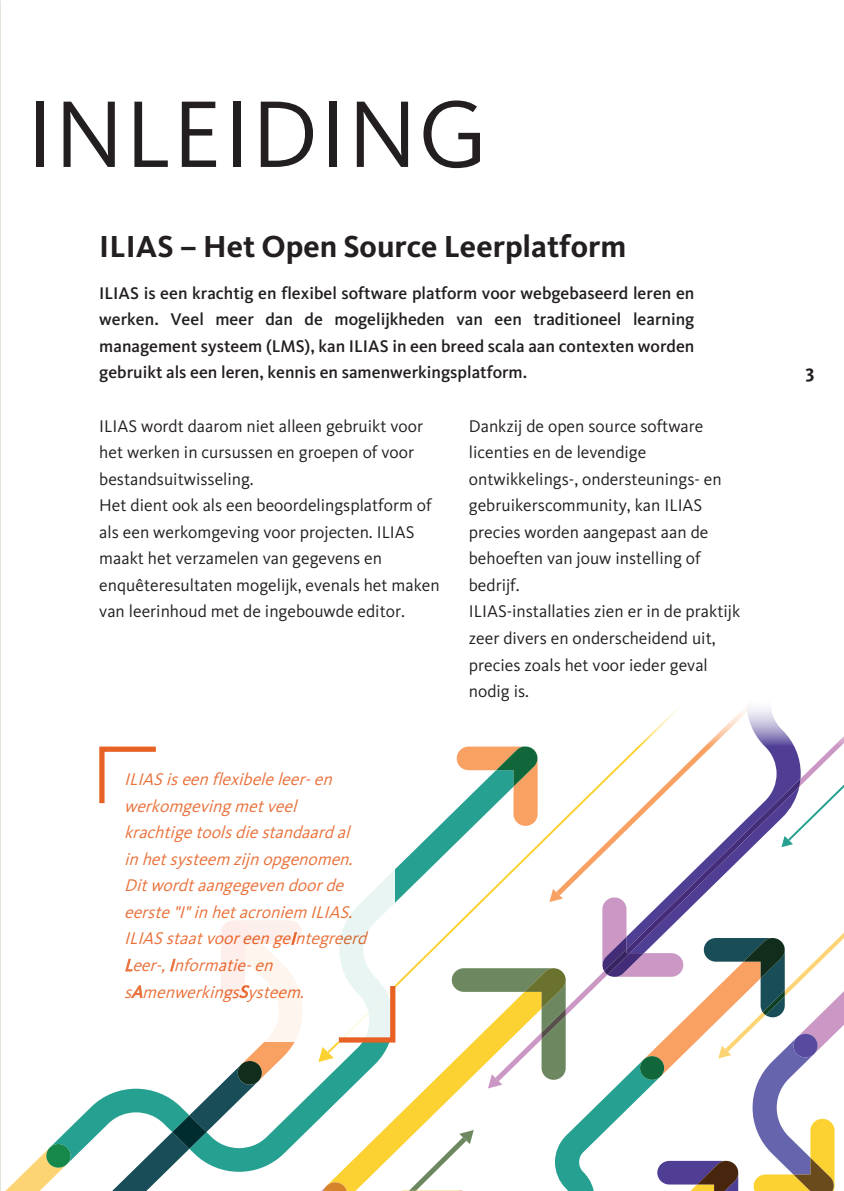
<style>
.page{position:relative;width:844px;height:1191px;background:#fff}
.page>*{position:absolute;margin:0;border:0;box-sizing:border-box;transform-origin:0 0}
.t1{font:98px "Kievit Pro";letter-spacing:.01em;color:#231f20}
.t2{font:700 31.5px "Kievit Pro";color:#231f20}
.t3{font:700 19.25px "Kievit Pro";color:#231f20}
.t4{font:17.5px/26.6px "Kievit Pro";color:#231f20}
.t5{font:500 17.5px/26.6px "Kievit Pro";color:#231f20;text-align:justify}
.t6{font:italic 17.5px/26.6px "Kievit Pro";color:#e86124}
</style>
<div class="page">
<svg style="left:0;top:697px;width:843px;height:494px"></svg>
<h1 class="t1" style="left:26px;top:75px;width:463px">INLEIDING</h1>
<h2 class="t2" style="left:99px;top:228px;width:528px">ILIAS – Het Open Source Leerplatform</h2>
<p class="t5" style="left:99px;top:279px;width:596px">ILIAS is een krachtig en flexibel software platform voor webgebaseerd leren en werken. Veel meer dan de mogelijkheden van een traditioneel learning management systeem (LMS), kan ILIAS in een breed scala aan contexten worden gebruikt als een leren, kennis en samenwerkingsplatform.</p>
<p class="t4" style="left:99px;top:412px;width:342px">ILIAS wordt daarom niet alleen gebruikt voor het werken in cursussen en groepen of voor bestandsuitwisseling.<br>Het dient ook als een beoordelingsplatform of als een werkomgeving voor projecten. ILIAS maakt het verzamelen van gegevens en enquêteresultaten mogelijk, evenals het maken van leerinhoud met de ingebouwde editor.</p>
<p class="t4" style="left:468px;top:412px;width:273px">Dankzij de open source software licenties en de levendige ontwikkelings-, ondersteunings- en gebruikerscommunity, kan ILIAS precies worden aangepast aan de behoeften van jouw instelling of bedrijf.<br>ILIAS-installaties zien er in de praktijk zeer divers en onderscheidend uit, precies zoals het voor ieder geval nodig is.</p>
<p class="t6" style="left:124px;top:765px;width:249px">ILIASiseenflexibeleleer-en werkomgevingmetveel krachtigetoolsdiestandaardal inhetsysteem zijnopgenomen.<br>Ditwordtaangegevendoorde eerste"I"inhetacroniem ILIAS.<br>ILIASstaatvooreengeIntegreerd<br>Leer-,Informatie-en sAmenwerkingsSysteem.</p>
<p class="t3" style="left:805px;top:360px;width:10px">3</p>
</div>
